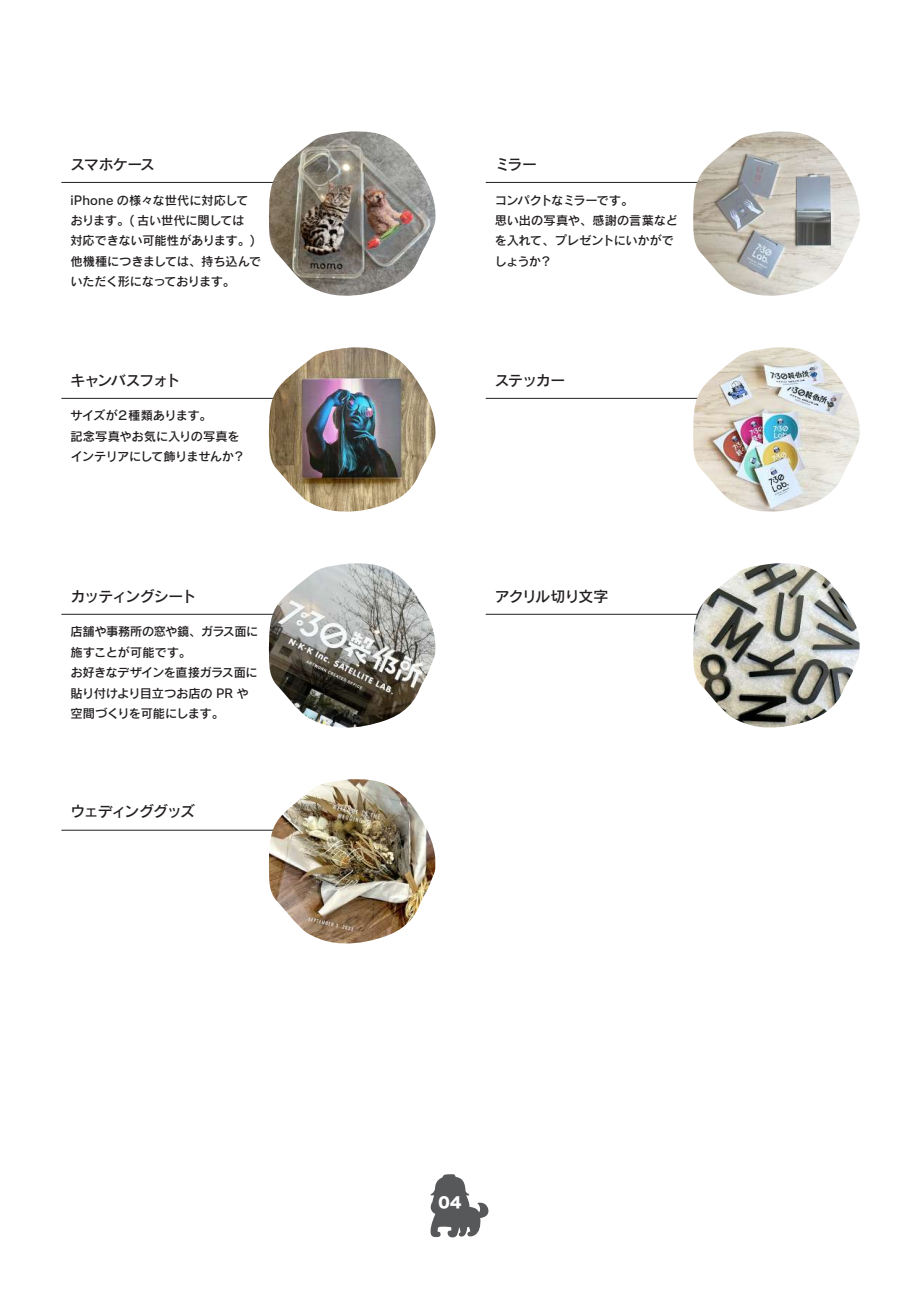
<style>
.page{position:relative;width:919px;height:1289px;background:#fff}
.page>*{position:absolute;margin:0;border:0;box-sizing:border-box;transform-origin:0 0}
.t1{font:14.85px "Rodin Pro N DB";letter-spacing:-.075em;color:#231f20}
.t2{font:14.7px "Hira Kaku Std N W8";color:#fff}
.t3{font:12.3px/20.4px "Rodin Pro N DB";letter-spacing:-.025em;color:#231f20}
</style>
<div class="page">
<hr style="left:62px;top:182px;width:325px;height:1px;background:#231f20">
<img style="left:268px;top:131px;width:168px;height:165px">
<hr style="left:486px;top:182px;width:325px;height:1px;background:#231f20">
<img style="left:692px;top:131px;width:168px;height:165px">
<hr style="left:62px;top:398px;width:325px;height:1px;background:#231f20">
<img style="left:268px;top:347px;width:168px;height:165px">
<hr style="left:62px;top:830px;width:325px;height:1px;background:#231f20">
<img style="left:269px;top:779px;width:166px;height:165px">
<hr style="left:486px;top:398px;width:325px;height:1px;background:#231f20">
<img style="left:692px;top:347px;width:168px;height:165px">
<hr style="left:62px;top:614px;width:325px;height:1px;background:#231f20">
<img style="left:268px;top:563px;width:168px;height:165px">
<hr style="left:486px;top:614px;width:325px;height:1px;background:#231f20">
<img style="left:693px;top:563px;width:166px;height:165px">
<svg style="left:430px;top:1174px;width:59px;height:63px"></svg>
<p class="t1" style="left:70px;top:154px;width:86px">スマホケース</p>
<p class="t3" style="left:70px;top:189px;width:192px">iPhone の様々な世代に対応しております。( 古い世代に関しては<br>対応できない可能性があります。)他機種につきましては、持ち込んでいただく形になっております。</p>
<p class="t1" style="left:70px;top:370px;width:111px">キャンバスフォト</p>
<p class="t3" style="left:70px;top:405px;width:176px">サイズが２種類あります。<br>記念写真やお気に入りの写真をインテリアにして飾りませんか？</p>
<p class="t1" style="left:70px;top:586px;width:127px">カッティングシート</p>
<p class="t3" style="left:70px;top:621px;width:189px">店舗や事務所の窓や鏡、ガラス面に施すことが可能です。<br>お好きなデザインを直接ガラス面に貼り付けより目立つお店の PR や空間づくりを可能にします。</p>
<p class="t1" style="left:70px;top:802px;width:126px">ウェディンググッズ</p>
<p class="t1" style="left:494px;top:154px;width:44px">ミラー</p>
<p class="t3" style="left:494px;top:189px;width:185px">コンパクトなミラーです。<br>思い出の写真や、感謝の言葉などを入れて、プレゼントにいかがでしょうか？</p>
<p class="t1" style="left:494px;top:370px;width:72px">ステッカー</p>
<p class="t1" style="left:494px;top:586px;width:115px">アクリル切り文字</p>
<p class="t2" style="left:438px;top:1194px;width:24px">04</p>
</div>
